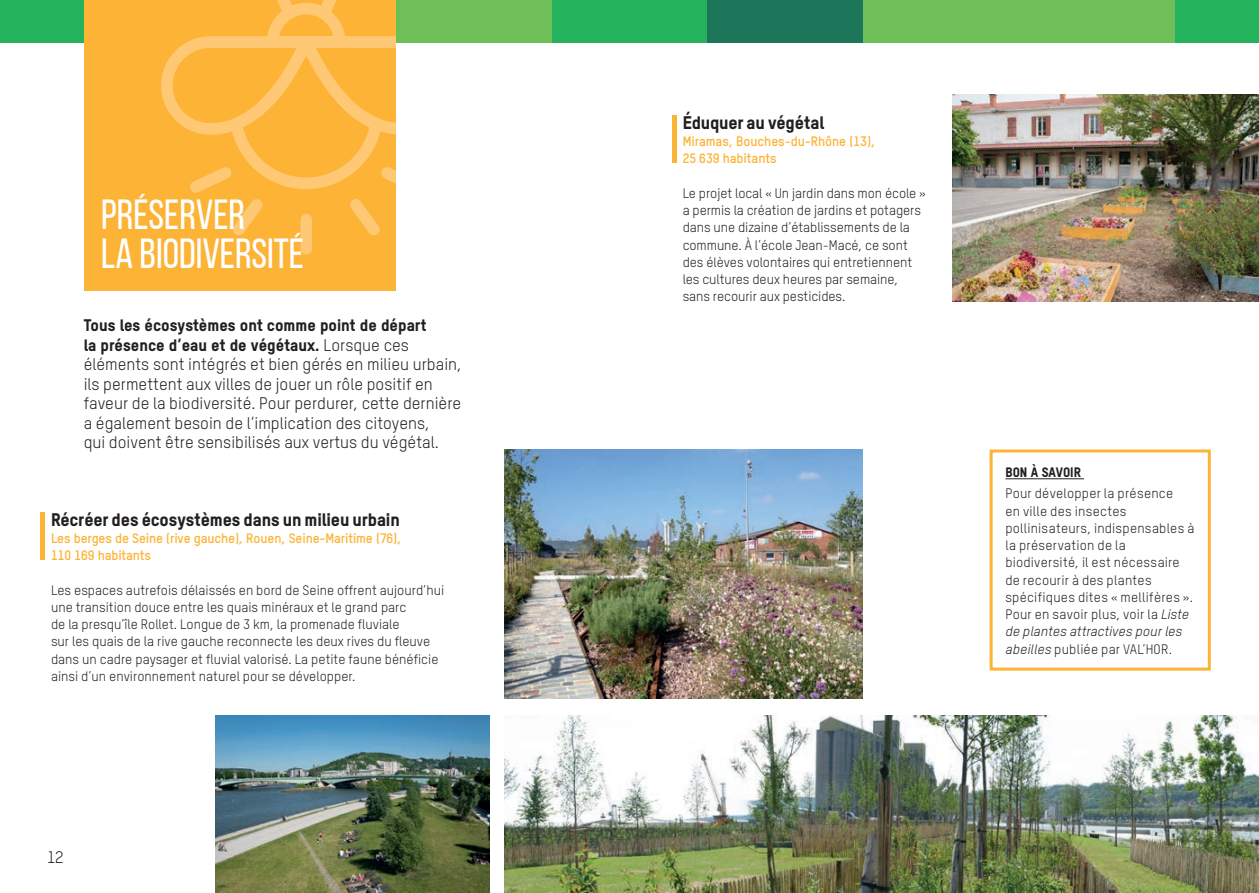
<style>
.page{position:relative;width:1259px;height:893px;background:#fff}
.page>*{position:absolute;margin:0;border:0;box-sizing:border-box;transform-origin:0 0}
.t1{font:42px/39px "Bebas Neue";color:#fff}
.t2{font:800 18px "T Star Pro";letter-spacing:-.01em;color:#231f20}
.t3{font:16.5px/19.5px "T Star Pro";color:#231f20}
.t4{font:13.5px/17.2px "T Star Pro";color:#231f20}
.t5{font:700 13.5px/17.2px "T Star Pro";letter-spacing:-.01em;color:#fcb336}
.t6{font:800 13.5px "T Star Pro";color:#231f20}
.s1{font-weight:800}
.s2{font-style:italic}
</style>
<div class="page">
<img style="left:505px;top:715px;width:754px;height:178px">
<div style="left:1175px;top:0;width:84px;height:43px;background:#25b25c"></div>
<div style="left:0;top:0;width:84px;height:43px;background:#25b25c"></div>
<div style="left:395px;top:0;width:156px;height:43px;background:#6ebf58"></div>
<div style="left:551px;top:0;width:156px;height:43px;background:#25b25c"></div>
<div style="left:707px;top:0;width:156px;height:43px;background:#1d765a"></div>
<div style="left:863px;top:0;width:156px;height:43px;background:#6ebf58"></div>
<div style="left:84px;top:0;width:311px;height:291px;background:#fcb336"></div>
<svg style="left:161px;top:47px;width:19px;height:77px"></svg>
<svg style="left:180px;top:0;width:215px;height:255px"></svg>
<img style="left:505px;top:449px;width:357px;height:249px">
<img style="left:215px;top:715px;width:275px;height:178px">
<hr style="left:1005px;top:478px;width:79px;height:1px;background:#231f20">
<div style="left:989px;top:449px;width:221px;height:222px;border:3px solid #fcb336"></div>
<div style="left:40px;top:512px;width:5px;height:48px;background:#fcb336"></div>
<hr style="left:672px;top:116px;width:4px;height:47px;background:#fcb336">
<div style="left:1019px;top:0;width:156px;height:43px;background:#6ebf58"></div>
<img style="left:952px;top:94px;width:307px;height:207px">
<h1 class="t1" style="left:101px;top:194px;width:204px">PRÉSERVER<br>LA BIODIVERSITÉ</h1>
<p class="t3" style="left:84px;top:315px;width:379px"><span class="s1">Tous les écosystèmes ont comme point de départ<br>la présence d’eau et de végétaux.</span> Lorsque ces éléments sont intégrés et bien gérés en milieu urbain, ils permettent aux villes de jouer un rôle positif en faveur de la biodiversité. Pour perdurer, cette dernière a également besoin de l’implication des citoyens,<br>qui doivent être sensibilisés aux vertus du végétal.</p>
<h2 class="t2" style="left:51px;top:507px;width:350px">Récréer des écosystèmes dans un milieu urbain</h2>
<p class="t5" style="left:51px;top:529px;width:352px">Les berges de Seine (rive gauche), Rouen, Seine-Maritime (76),<br>110 169 habitants</p>
<p class="t4" style="left:51px;top:581px;width:395px">Les espaces autrefois délaissés en bord de Seine offrent aujourd’hui une transition douce entre les quais minéraux et le grand parc<br>de la presqu’île Rollet. Longue de 3 km, la promenade fluviale<br>sur les quais de la rive gauche reconnecte les deux rives du fleuve dans un cadre paysager et fluvial valorisé. La petite faune bénéficie ainsi d’un environnement naturel pour se développer.</p>
<p class="t3" style="left:47px;top:847px;width:18px">12</p>
<h2 class="t2" style="left:682px;top:110px;width:143px">Éduquer au végétal</h2>
<p class="t5" style="left:682px;top:132px;width:194px">Miramas, Bouches-du-Rhône (13),<br>25 639 habitants</p>
<p class="t4" style="left:682px;top:184px;width:245px">Le projet local « Un jardin dans mon école » a permis la création de jardins et potagers dans une dizaine d’établissements de la commune. À l’école Jean-Macé, ce sont des élèves volontaires qui entretiennent les cultures deux heures par semaine, sans recourir aux pesticides.</p>
<p class="t6" style="left:1005px;top:463px;width:77px">BON À SAVOIR</p>
<p class="t4" style="left:1005px;top:484px;width:191px">Pour développer la présence<br>en ville des insectes pollinisateurs, indispensables à la préservation de la biodiversité, il est nécessaire de recourir à des plantes spécifiques dites « mellifères ».<br>Pour en savoir plus, voir la <span class="s2">Liste de plantes attractives pour les abeilles</span> publiée par VAL’HOR.</p>
</div>
